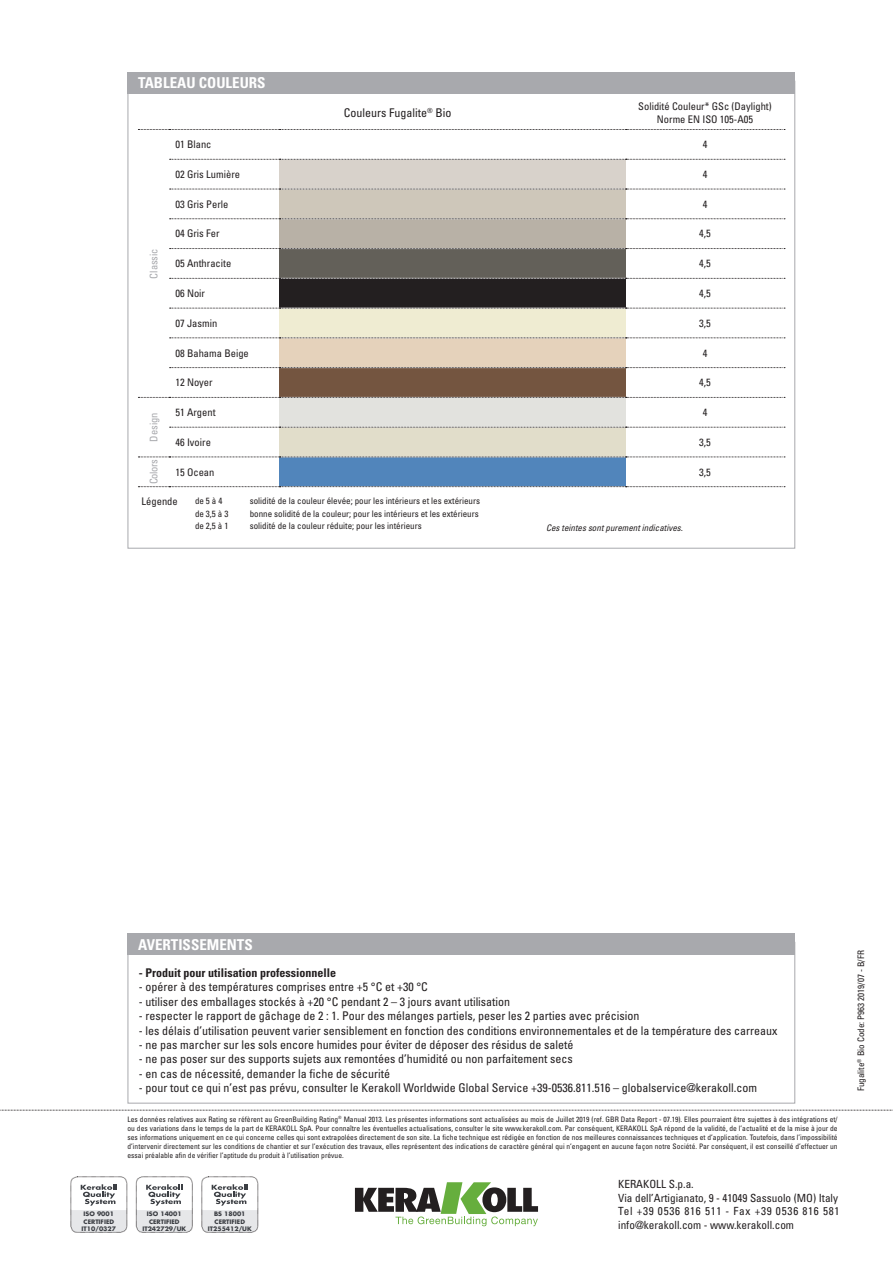
<style>
.page{position:relative;width:893px;height:1263px;background:#fff}
.page>*{position:absolute;margin:0;border:0;box-sizing:border-box;transform-origin:0 0}
.titolo_box{font:700 condensed 15px "Univers LT Std";color:#fff}
.testo_box{font:condensed 12px "Univers LT Std";color:#231f20}
.testo_box_bold{font:700 condensed 12px "Univers LT Std";color:#231f20}
.t1{font:condensed 11.25px/13.5px "Univers LT Std";color:#231f20}
.testo_box-2{font:condensed 10.5px/13.5px "Univers LT Std";color:#231f20;text-align:center}
.eco_tabella_resa_stu{font:condensed 10.5px "Univers LT Std";color:#231f20}
.testo_box-3{font:condensed 10.5px "Univers LT Std";color:#a8a9ad}
.eco_descr_prodotto{font:condensed 10.5px "Univers LT Std";color:#231f20}
.eco_descr_prodotto-2{font:condensed 9px "Univers LT Std";color:#231f20}
.testo_box-4{font:italic condensed 9px "Univers LT Std";color:#231f20}
.notag_eco_codice_sc{font:condensed 9px "Univers LT Std";color:#231f20}
.t2{font:condensed 7.5px/9px "Univers LT Std";color:#231f20;text-align:justify}
.t3{font:700 6px/7.2px "Futura Std";color:#3c3f44;text-align:center}
</style>
<div class="page">
<svg style="left:0;top:1110px;width:893px;height:1px"></svg>
<div style="left:71px;top:1176px;width:56px;height:56px;border:1px dashed #231f20;border-radius:7px"></div>
<svg style="left:71px;top:1184px;width:56px;height:48px"></svg>
<div style="left:136px;top:1176px;width:56px;height:56px;border:1px dashed #231f20;border-radius:7px"></div>
<svg style="left:136px;top:1184px;width:56px;height:48px"></svg>
<div style="left:202px;top:1176px;width:56px;height:56px;border:1px dashed #231f20;border-radius:7px"></div>
<svg style="left:202px;top:1184px;width:56px;height:48px"></svg>
<svg style="left:355px;top:1182px;width:183px;height:44px"></svg>
<div style="left:128px;top:933px;width:667px;height:22px;background:#a8a9ad"></div>
<div style="left:128px;top:72px;width:667px;height:22px;background:#a8a9ad"></div>
<div style="left:279px;top:159px;width:347px;height:30px;background:#d8d2cb"></div>
<div style="left:279px;top:189px;width:347px;height:30px;background:#cec7ba"></div>
<div style="left:279px;top:219px;width:347px;height:30px;background:#b8b1a6"></div>
<div style="left:279px;top:249px;width:347px;height:29px;background:#636059"></div>
<div style="left:279px;top:278px;width:347px;height:30px;background:#231f20"></div>
<div style="left:279px;top:308px;width:347px;height:30px;background:#efecd2"></div>
<div style="left:279px;top:338px;width:347px;height:30px;background:#e5d2bb"></div>
<div style="left:279px;top:368px;width:347px;height:29px;background:#745540"></div>
<div style="left:279px;top:397px;width:347px;height:30px;background:#e2e2de"></div>
<div style="left:279px;top:427px;width:347px;height:30px;background:#e1ddca"></div>
<div style="left:279px;top:457px;width:347px;height:30px;background:#5185bb"></div>
<svg style="left:170px;top:159px;width:615px;height:1px"></svg>
<svg style="left:170px;top:189px;width:615px;height:1px"></svg>
<svg style="left:170px;top:219px;width:615px;height:1px"></svg>
<svg style="left:170px;top:248px;width:615px;height:1px"></svg>
<svg style="left:170px;top:278px;width:615px;height:1px"></svg>
<svg style="left:170px;top:308px;width:615px;height:1px"></svg>
<svg style="left:170px;top:338px;width:615px;height:1px"></svg>
<svg style="left:170px;top:367px;width:615px;height:1px"></svg>
<svg style="left:138px;top:397px;width:647px;height:1px"></svg>
<svg style="left:170px;top:427px;width:615px;height:1px"></svg>
<svg style="left:138px;top:457px;width:647px;height:1px"></svg>
<svg style="left:138px;top:486px;width:647px;height:1px"></svg>
<svg style="left:138px;top:129px;width:647px;height:1px"></svg>
<p class="titolo_box" style="left:138px;top:74px;width:129px">TABLEAU COULEURS</p>
<p class="testo_box" style="left:344px;top:105px;width:109px">Couleurs Fugalite<sup>®</sup> Bio</p>
<p class="testo_box-2" style="left:638px;top:99px;width:135px">Solidité Couleur* GSc (Daylight)<br>Norme EN ISO 105-A05</p>
<p class="testo_box-3" style="left:147px;top:279px;width:32px;rotate:-90deg">Classic</p>
<p class="testo_box-3" style="left:147px;top:442px;width:31px;rotate:-90deg">Design</p>
<p class="testo_box-2" style="left:175px;top:138px;width:38px">01 Blanc</p>
<p class="eco_tabella_resa_stu" style="left:703px;top:138px;width:6px">4</p>
<p class="testo_box-2" style="left:175px;top:167px;width:66px">02 Gris Lumière</p>
<p class="eco_tabella_resa_stu" style="left:703px;top:168px;width:6px">4</p>
<p class="testo_box-2" style="left:175px;top:197px;width:55px">03 Gris Perle</p>
<p class="eco_tabella_resa_stu" style="left:703px;top:197px;width:6px">4</p>
<p class="testo_box-2" style="left:175px;top:227px;width:46px">04 Gris Fer</p>
<p class="eco_tabella_resa_stu" style="left:699px;top:227px;width:13px">4,5</p>
<p class="testo_box-2" style="left:175px;top:257px;width:57px">05 Anthracite</p>
<p class="eco_tabella_resa_stu" style="left:699px;top:257px;width:13px">4,5</p>
<p class="testo_box-2" style="left:175px;top:286px;width:31px">06 Noir</p>
<p class="eco_tabella_resa_stu" style="left:699px;top:287px;width:13px">4,5</p>
<p class="testo_box-2" style="left:175px;top:316px;width:43px">07 Jasmin</p>
<p class="eco_tabella_resa_stu" style="left:699px;top:316px;width:13px">3,5</p>
<p class="testo_box-2" style="left:175px;top:346px;width:75px">08 Bahama Beige</p>
<p class="eco_tabella_resa_stu" style="left:703px;top:346px;width:6px">4</p>
<p class="testo_box-2" style="left:175px;top:376px;width:39px">12 Noyer</p>
<p class="eco_tabella_resa_stu" style="left:699px;top:376px;width:13px">4,5</p>
<p class="testo_box-2" style="left:175px;top:405px;width:42px">51 Argent</p>
<p class="eco_tabella_resa_stu" style="left:703px;top:406px;width:6px">4</p>
<p class="testo_box-2" style="left:175px;top:435px;width:37px">46 Ivoire</p>
<p class="eco_tabella_resa_stu" style="left:699px;top:435px;width:13px">3,5</p>
<p class="testo_box-3" style="left:147px;top:484px;width:27px;rotate:-90deg">Colors</p>
<p class="testo_box-2" style="left:175px;top:465px;width:41px">15 Ocean</p>
<p class="eco_tabella_resa_stu" style="left:699px;top:465px;width:13px">3,5</p>
<p class="eco_descr_prodotto" style="left:142px;top:494px;width:38px">Légende</p>
<p class="eco_descr_prodotto-2" style="left:195px;top:495px;width:29px">de 5 à 4</p>
<p class="eco_descr_prodotto-2" style="left:250px;top:495px;width:232px">solidité de la couleur élevée; pour les intérieurs et les extérieurs</p>
<p class="eco_descr_prodotto-2" style="left:195px;top:508px;width:35px">de 3,5 à 3</p>
<p class="eco_descr_prodotto-2" style="left:250px;top:508px;width:230px">bonne solidité de la couleur; pour les intérieurs et les extérieurs</p>
<p class="eco_descr_prodotto-2" style="left:195px;top:520px;width:35px">de 2,5 à 1</p>
<p class="eco_descr_prodotto-2" style="left:250px;top:520px;width:173px">solidité de la couleur réduite; pour les intérieurs</p>
<p class="testo_box-4" style="left:546px;top:522px;width:138px">Ces teintes sont purement indicatives.</p>
<p class="titolo_box" style="left:138px;top:935px;width:116px">AVERTISSEMENTS</p>
<p class="testo_box_bold" style="left:139px;top:965px;width:199px">- Produit pour utilisation professionnelle</p>
<p class="testo_box" style="left:139px;top:979px;width:290px">- opérer à des températures comprises entre +5 °C et +30 °C</p>
<p class="testo_box" style="left:139px;top:994px;width:373px">- utiliser des emballages stockés à +20 °C pendant 2 – 3 jours avant utilisation</p>
<p class="testo_box" style="left:139px;top:1008px;width:502px">- respecter le rapport de gâchage de 2 : 1. Pour des mélanges partiels, peser les 2 parties avec précision</p>
<p class="testo_box" style="left:139px;top:1023px;width:640px">- les délais d’utilisation peuvent varier sensiblement en fonction des conditions environnementales et de la température des carreaux</p>
<p class="testo_box" style="left:139px;top:1037px;width:436px">- ne pas marcher sur les sols encore humides pour éviter de déposer des résidus de saleté</p>
<p class="testo_box" style="left:139px;top:1051px;width:435px">- ne pas poser sur des supports sujets aux remontées d’humidité ou non parfaitement secs</p>
<p class="testo_box" style="left:139px;top:1066px;width:253px">- en cas de nécessité, demander la fiche de sécurité</p>
<p class="testo_box" style="left:139px;top:1080px;width:620px">- pour tout ce qui n’est pas prévu, consulter le Kerakoll Worldwide Global Service +39-0536.811.516 – globalservice@kerakoll.com</p>
<p class="t2" style="left:128px;top:1114px;width:712px">Les données relatives aux Rating se réfèrent au GreenBuilding Rating<sup>®</sup> Manual 2013. Les présentes informations sont actualisées au mois de Juillet 2019 (ref. GBR Data Report - 07.19). Elles pourraient être sujettes à des intégrations et/ ou des variations dans le temps de la part de KERAKOLL SpA. Pour connaître les éventuelles actualisations, consulter le site www.kerakoll.com. Par conséquent, KERAKOLL SpA répond de la validité, de l’actualité et de la mise à jour de ses informations uniquement en ce qui concerne celles qui sont extrapolées directement de son site. La fiche technique est rédigée en fonction de nos meilleures connaissances techniques et d’application. Toutefois, dans l’impossibilité d’intervenir directement sur les conditions de chantier et sur l’exécution des travaux, elles représentent des indications de caractère général qui n’engagent en aucune façon notre Société. Par conséquent, il est conseillé d’effectuer un essai préalable afin de vérifier l’aptitude du produit à l’utilisation prévue.</p>
<p class="t3" style="left:82px;top:1210px;width:36px">ISO 9001<br>CERTIFIED<br>IT10/0327</p>
<p class="t3" style="left:142px;top:1210px;width:45px">ISO 14001<br>CERTIFIED<br>IT242729/UK</p>
<p class="t3" style="left:208px;top:1210px;width:45px">BS 18001<br>CERTIFIED<br>IT255412/UK</p>
<h3 class="t1" style="left:618px;top:1177px;width:223px">KERAKOLL S.p.a.<br>Via dell’Artigianato, 9 - 41049 Sassuolo (MO) Italy Tel +39 0536 816 511 - Fax +39 0536 816 581 info@kerakoll.com - www.kerakoll.com</h3>
<p class="notag_eco_codice_sc" style="left:855px;top:1091px;width:142px;rotate:-90deg">Fugalite<sup>®</sup> Bio Code: P963 2019/07 - B/FR</p>
</div>
